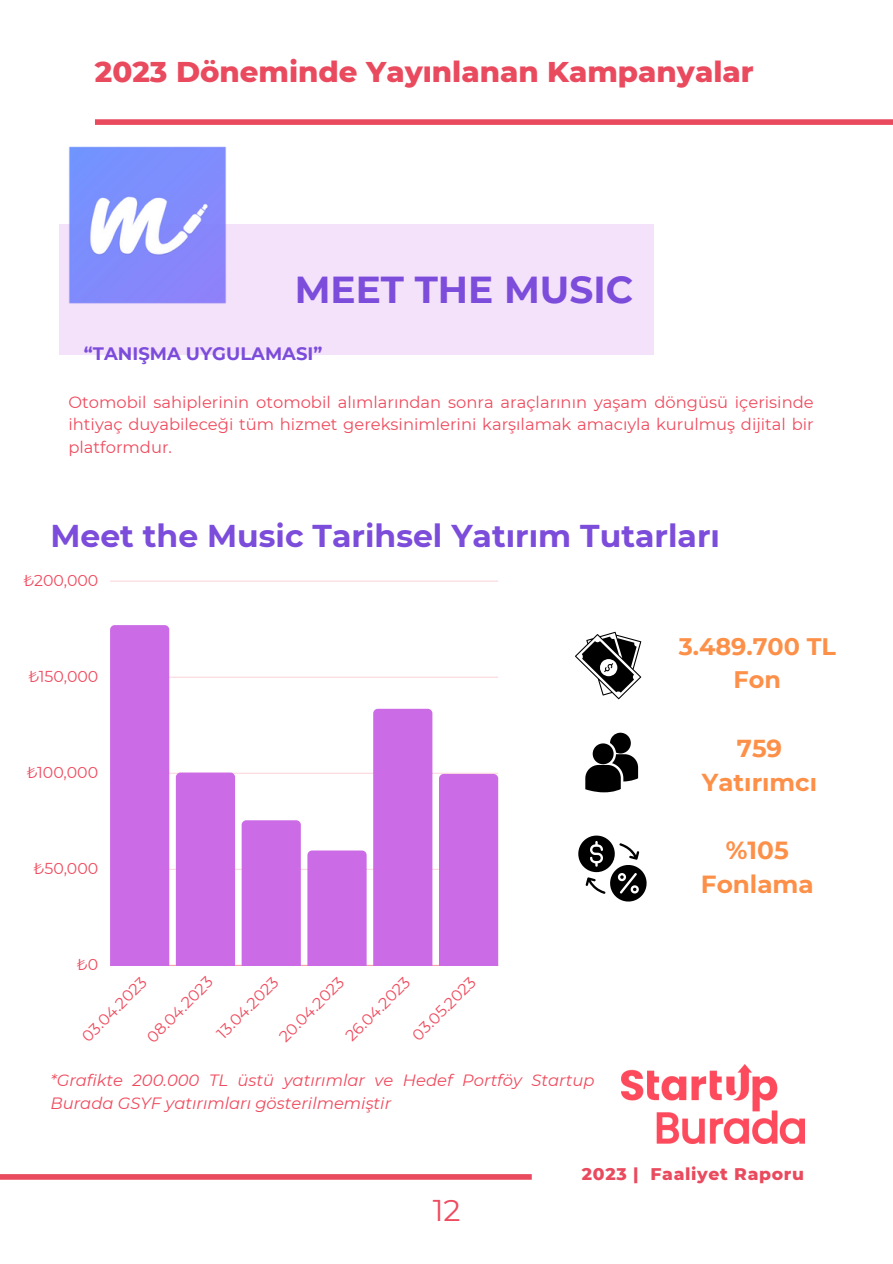
<style>
.page{position:relative;width:893px;height:1264px;background:#fff}
.page>*{position:absolute;margin:0;border:0;box-sizing:border-box;transform-origin:0 0}
.t1{font:700 37.5px "Montserrat";color:#7c4cdb}
.t2{font:700 31.5px "Montserrat";color:#7c4cdb}
.t3{font:30px "Montserrat";color:#ef4b5e}
.t4{font:800 29.1px "Montserrat";color:#e94a5e}
.t5{font:700 24.75px "Montserrat";color:#fd9049}
.t6{font:700 24.45px "Montserrat";color:#fd9049}
.t7{font:700 23.85px/33px "Montserrat";color:#fd9049;text-align:center}
.t8{font:700 18px "Montserrat";color:#7c4cdb}
.t9{font:800 17.25px "Montserrat";letter-spacing:.04em;color:#e94a5e}
.t10{font:16.35px/22.5px "Montserrat";color:#ef4b5e;text-align:justify}
.t11{font:italic 16.35px/22.5px "Montserrat";color:#ef4b5e}
.t12{font:15.75px "Montserrat";color:#ef4b5e}
</style>
<div class="page">
<img style="left:622px;top:1064px;width:182px;height:79px">
<div style="left:0;top:1174px;width:531px;height:5px;background:#e94a5e"></div>
<div style="left:59px;top:224px;width:594px;height:131px;background:#f4e1fa"></div>
<hr style="left:110px;top:869px;width:388px;height:1px;background:#ef4b5e">
<hr style="left:110px;top:773px;width:388px;height:1px;background:#ef4b5e">
<hr style="left:110px;top:677px;width:388px;height:1px;background:#ef4b5e">
<hr style="left:110px;top:581px;width:388px;height:1px;background:#ef4b5e">
<hr style="left:110px;top:965px;width:388px;height:1px;background:#ef4b5e">
<div style="left:110px;top:625px;width:59px;height:340px;background:#cb6ce6"></div>
<div style="left:176px;top:772px;width:59px;height:193px;background:#cb6ce6"></div>
<div style="left:241px;top:820px;width:60px;height:145px;background:#cb6ce6"></div>
<div style="left:307px;top:850px;width:59px;height:115px;background:#cb6ce6"></div>
<div style="left:373px;top:708px;width:59px;height:257px;background:#cb6ce6"></div>
<div style="left:439px;top:774px;width:59px;height:191px;background:#cb6ce6"></div>
<svg style="left:575px;top:631px;width:66px;height:68px"></svg>
<svg style="left:585px;top:732px;width:53px;height:60px"></svg>
<svg style="left:578px;top:835px;width:68px;height:66px"></svg>
<img style="left:69px;top:147px;width:157px;height:157px">
<div style="left:95px;top:119px;width:797px;height:6px;background:#e94a5e"></div>
<p class="t4" style="left:95px;top:54px;width:660px">2023 Döneminde Yayınlanan Kampanyalar</p>
<p class="t1" style="left:295px;top:267px;width:340px">MEET THE MUSIC</p>
<p class="t8" style="left:84px;top:342px;width:240px">“TANIŞMA UYGULAMASI”</p>
<p class="t10" style="left:68px;top:391px;width:746px">Otomobi l sahi pleri ni n otomobi l alımlarından sonra araçlarının yaşam döngüsü içerisi nde i htiyaç duyabi leceği tüm hizmet gereksi ni mleri ni karşılamak amacıyla kurulmuş dijital bi r platformdur.</p>
<p class="t2" style="left:50px;top:516px;width:671px">Meet the Music Tarihsel Yatırım Tutarları</p>
<p class="t12" style="left:24px;top:570px;width:76px">₺200,000</p>
<p class="t12" style="left:29px;top:666px;width:71px">₺150,000</p>
<p class="t12" style="left:27px;top:762px;width:73px">₺100,000</p>
<p class="t12" style="left:34px;top:858px;width:66px">₺50,000</p>
<p class="t12" style="left:77px;top:954px;width:23px">₺0</p>
<p class="t12" style="left:78px;top:1032px;width:86px;rotate:-45deg">03.04.2023</p>
<p class="t12" style="left:143px;top:1033px;width:87px;rotate:-45deg">08.04.2023</p>
<p class="t12" style="left:213px;top:1028px;width:81px;rotate:-45deg">13.04.2023</p>
<p class="t12" style="left:275px;top:1032px;width:86px;rotate:-45deg">20.04.2023</p>
<p class="t12" style="left:341px;top:1031px;width:85px;rotate:-45deg">26.04.2023</p>
<p class="t12" style="left:408px;top:1030px;width:84px;rotate:-45deg">03.05.2023</p>
<p class="t11" style="left:50px;top:1069px;width:545px">*Grafikte 200.000 TL üstü yatırımlar ve Hedef Portföy Startup<br>Burada GSYF yatırımları gösterilmemiştir</p>
<p class="t7" style="left:678px;top:630px;width:159px">3.489.700 TL<br>Fon</p>
<p class="t6" style="left:736px;top:733px;width:47px">759</p>
<p class="t6" style="left:702px;top:767px;width:117px">Yatırımcı</p>
<p class="t5" style="left:725px;top:834px;width:64px">%105</p>
<p class="t5" style="left:700px;top:869px;width:114px">Fonlama</p>
<p class="t3" style="left:433px;top:1192px;width:29px">12</p>
<p class="t9" style="left:582px;top:1163px;width:223px">2023 | Faaliyet Raporu</p>
</div>
